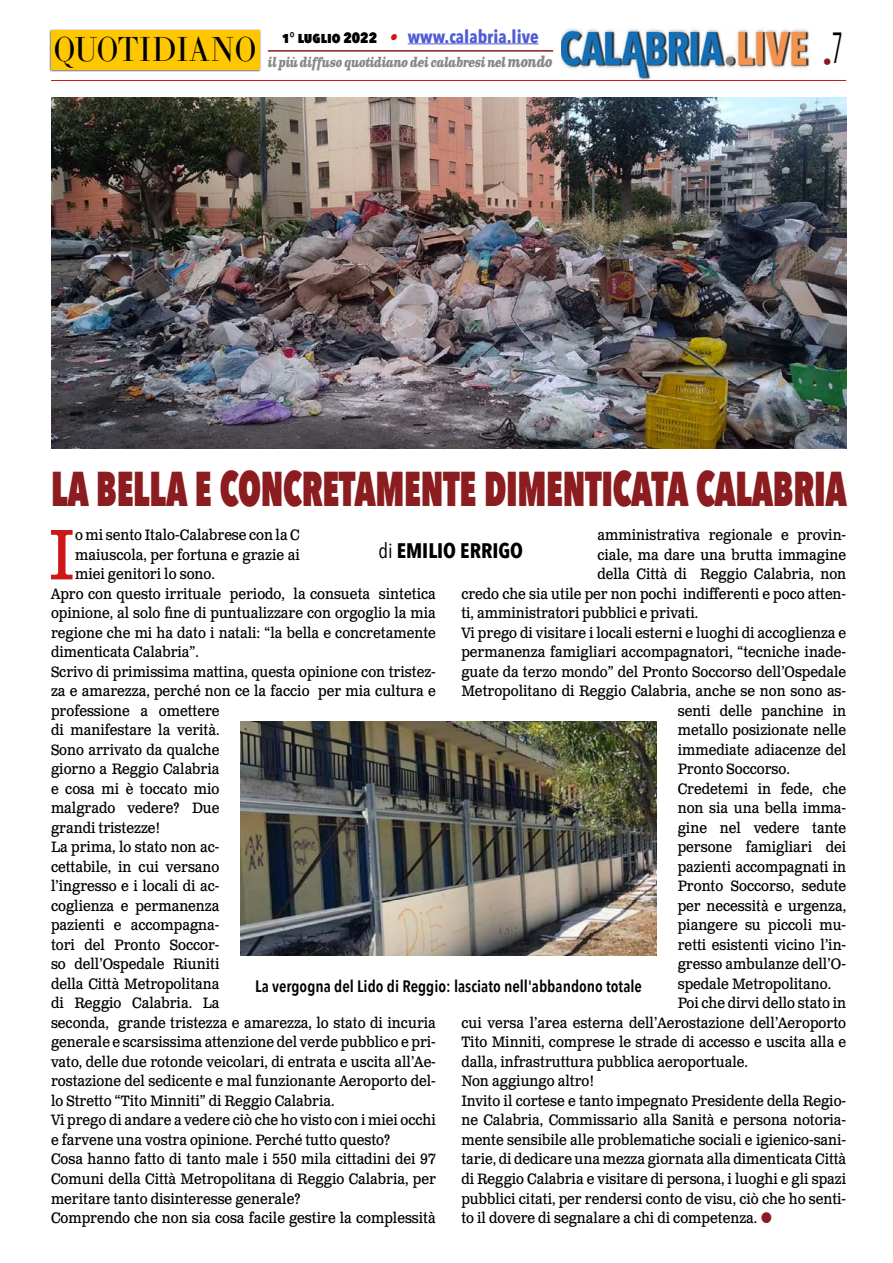
<style>
.page{position:relative;width:893px;height:1263px;background:#fff}
.page>*{position:absolute;margin:0;border:0;box-sizing:border-box;transform-origin:0 0}
.t1{font:71.25px "Clarendon Text Pro";color:#cd1719;scale:.9 1}
.t2{font:800 48.75px "Avenir Next Condensed";letter-spacing:-.01em;color:#8b1c1f;scale:.74 1}
.t3{font:34.2px "LTC Bodoni 175 Pro";color:#000;scale:.88 1}
.t4{font:700 21px "Avenir Next Condensed";color:#000}
.t5{font:700 18px "Avenir Next Condensed";color:#4f5cd6}
.t6{font:18px "Avenir Next Condensed";color:#8b1c1f}
.t7{font:600 16.5px "Avenir Next Condensed";color:#000}
.t8{font:15px "Clarendon Text Pro";color:#000;scale:.9 1}
.t9{font:italic 700 13.5px "Clarendon Text Pro";letter-spacing:-.05em;color:#878787;scale:.79 1}
.s1{font-weight:800;font-size:15px;color:#000}
.s2{font-family:"Clarendon Text Pro";font-style:italic;font-size:16.5px;color:#ca181a}
.s3{font-size:15px}
.s4{font-weight:400}
</style>
<div class="page">
<img style="left:561px;top:29px;width:249px;height:51px">
<hr style="left:51px;top:80px;width:795px;height:1px;background:#cd1719">
<div style="left:49px;top:29px;width:212px;height:43px;background:#000;opacity:.75"></div>
<div style="left:51px;top:31px;width:208px;height:39px;background:#fec700"></div>
<hr style="left:408px;top:43px;width:131px;height:1px;background:#4f5cd6">
<hr style="left:268px;top:50px;width:285px;height:2px;background:#8b1c1f">
<img style="left:51px;top:98px;width:795px;height:350px">
<img style="left:241px;top:722px;width:415px;height:234px">
<h3 class="t3" style="left:54px;top:27px;width:232px">QUOTIDIANO</h3>
<p class="t5" style="left:282px;top:25px;width:258px"><span class="s1">1° luglio 2022</span> <span class="s2">•</span> www.calabria.live</p>
<p class="t9" style="left:268px;top:53px;width:362px">il più diffuso quotidiano dei calabresi nel <span class="s3">mondo</span></p>
<p class="t6" style="left:823px;top:46px;width:22px">•<sup>7</sup></p>
<h2 class="t2" style="left:51px;top:458px;width:1077px">LA BELLA E CONCRETAMENTE DIMENTICATA CALABRIA</h2>
<h1 class="t1" style="left:49px;top:512px;width:31px">I</h1>
<p class="t8" style="left:75px;top:526px;width:251px">o mi sento Italo-Calabrese con la C</p>
<p class="t8" style="left:597px;top:526px;width:278px">amministrativa regionale e provin-</p>
<p class="t8" style="left:597px;top:546px;width:278px">ciale, ma dare una brutta immagine</p>
<p class="t8" style="left:597px;top:565px;width:278px">della Città di Reggio Calabria, non</p>
<p class="t8" style="left:461px;top:585px;width:429px">credo che sia utile per non pochi indifferenti e poco atten-</p>
<p class="t8" style="left:461px;top:604px;width:265px">ti, amministratori pubblici e privati.</p>
<p class="t8" style="left:461px;top:624px;width:429px">Vi prego di visitare i locali esterni e luoghi di accoglienza e</p>
<p class="t8" style="left:461px;top:643px;width:429px">permanenza famigliari accompagnatori, “tecniche inade-</p>
<p class="t8" style="left:461px;top:663px;width:429px">guate da terzo mondo” del Pronto Soccorso dell’Ospedale</p>
<p class="t8" style="left:461px;top:682px;width:429px">Metropolitano di Reggio Calabria, anche se non sono as-</p>
<p class="t8" style="left:678px;top:702px;width:189px">senti delle panchine in</p>
<p class="t8" style="left:678px;top:721px;width:189px">metallo posizionate nelle</p>
<p class="t8" style="left:678px;top:741px;width:189px">immediate adiacenze del</p>
<p class="t8" style="left:678px;top:760px;width:126px">Pronto Soccorso.</p>
<p class="t8" style="left:678px;top:780px;width:189px">Credetemi in fede, che</p>
<p class="t8" style="left:678px;top:799px;width:189px">non sia una bella imma-</p>
<p class="t8" style="left:678px;top:819px;width:189px">gine nel vedere tante</p>
<p class="t8" style="left:678px;top:838px;width:189px">persone famigliari dei</p>
<p class="t8" style="left:678px;top:858px;width:189px">pazienti accompagnati in</p>
<p class="t8" style="left:678px;top:877px;width:189px">Pronto Soccorso, sedute</p>
<p class="t8" style="left:678px;top:897px;width:189px">per necessità e urgenza,</p>
<p class="t8" style="left:678px;top:916px;width:189px">piangere su piccoli mu-</p>
<p class="t8" style="left:678px;top:936px;width:189px">retti esistenti vicino l’in-</p>
<p class="t8" style="left:678px;top:955px;width:189px">gresso ambulanze dell’O-</p>
<p class="t8" style="left:678px;top:975px;width:172px">spedale Metropolitano.</p>
<p class="t8" style="left:678px;top:994px;width:189px">Poi che dirvi dello stato in</p>
<p class="t8" style="left:461px;top:1014px;width:429px">cui versa l’area esterna dell’Aerostazione dell’Aeroporto</p>
<p class="t8" style="left:461px;top:1033px;width:429px">Tito Minniti, comprese le strade di accesso e uscita alla e</p>
<p class="t8" style="left:461px;top:1053px;width:320px">dalla, infrastruttura pubblica aeroportuale.</p>
<p class="t8" style="left:461px;top:1072px;width:149px">Non aggiungo altro!</p>
<p class="t8" style="left:461px;top:1092px;width:429px">Invito il cortese e tanto impegnato Presidente della Regio-</p>
<p class="t8" style="left:461px;top:1111px;width:429px">ne Calabria, Commissario alla Sanità e persona notoria-</p>
<p class="t8" style="left:461px;top:1131px;width:429px">mente sensibile alle problematiche sociali e igienico-sani-</p>
<p class="t8" style="left:461px;top:1150px;width:429px">tarie, di dedicare una mezza giornata alla dimenticata Città</p>
<p class="t8" style="left:461px;top:1170px;width:429px">di Reggio Calabria e visitare di persona, i luoghi e gli spazi</p>
<p class="t8" style="left:461px;top:1189px;width:429px">pubblici citati, per rendersi conto de visu, ciò che ho senti-</p>
<p class="t8" style="left:461px;top:1209px;width:330px">to il dovere di segnalare a chi di competenza.</p>
<h3 class="t4" style="left:378px;top:538px;width:146px"><span class="s4">di</span> EMILIO ERRIGO</h3>
<p class="t8" style="left:75px;top:546px;width:251px">maiuscola, per fortuna e grazie ai</p>
<p class="t8" style="left:75px;top:565px;width:157px">miei genitori lo sono.</p>
<p class="t8" style="left:51px;top:585px;width:429px">Apro con questo irrituale periodo, la consueta sintetica</p>
<p class="t8" style="left:51px;top:604px;width:429px">opinione, al solo fine di puntualizzare con orgoglio la mia</p>
<p class="t8" style="left:51px;top:624px;width:429px">regione che mi ha dato i natali: “la bella e concretamente</p>
<p class="t8" style="left:51px;top:643px;width:166px">dimenticata Calabria”.</p>
<p class="t8" style="left:51px;top:663px;width:429px">Scrivo di primissima mattina, questa opinione con tristez-</p>
<p class="t8" style="left:51px;top:682px;width:429px">za e amarezza, perché non ce la faccio per mia cultura e</p>
<p class="t8" style="left:51px;top:702px;width:189px">professione a omettere</p>
<p class="t8" style="left:51px;top:721px;width:189px">di manifestare la verità.</p>
<p class="t8" style="left:51px;top:741px;width:189px">Sono arrivato da qualche</p>
<p class="t8" style="left:51px;top:760px;width:189px">giorno a Reggio Calabria</p>
<p class="t8" style="left:51px;top:780px;width:189px">e cosa mi è toccato mio</p>
<p class="t8" style="left:51px;top:799px;width:189px">malgrado vedere? Due</p>
<p class="t8" style="left:51px;top:819px;width:123px">grandi tristezze!</p>
<p class="t8" style="left:51px;top:838px;width:189px">La prima, lo stato non ac-</p>
<p class="t8" style="left:51px;top:858px;width:189px">cettabile, in cui versano</p>
<p class="t8" style="left:51px;top:877px;width:189px">l’ingresso e i locali di ac-</p>
<p class="t8" style="left:51px;top:897px;width:189px">coglienza e permanenza</p>
<p class="t8" style="left:51px;top:916px;width:189px">pazienti e accompagna-</p>
<p class="t8" style="left:51px;top:936px;width:189px">tori del Pronto Soccor-</p>
<p class="t8" style="left:51px;top:955px;width:189px">so dell’Ospedale Riuniti</p>
<p class="t8" style="left:51px;top:975px;width:189px">della Città Metropolitana</p>
<p class="t8" style="left:51px;top:994px;width:189px">di Reggio Calabria. La</p>
<p class="t8" style="left:51px;top:1014px;width:429px">seconda, grande tristezza e amarezza, lo stato di incuria</p>
<p class="t8" style="left:51px;top:1033px;width:429px">generale e scarsissima attenzione del verde pubblico e pri-</p>
<p class="t8" style="left:51px;top:1053px;width:429px">vato, delle due rotonde veicolari, di entrata e uscita all’Ae-</p>
<p class="t8" style="left:51px;top:1072px;width:429px">rostazione del sedicente e mal funzionante Aeroporto del-</p>
<p class="t8" style="left:51px;top:1092px;width:316px">lo Stretto “Tito Minniti” di Reggio Calabria.</p>
<p class="t8" style="left:51px;top:1111px;width:429px">Vi prego di andare a vedere ciò che ho visto con i miei occhi</p>
<p class="t8" style="left:51px;top:1131px;width:379px">e farvene una vostra opinione. Perché tutto questo?</p>
<p class="t8" style="left:51px;top:1150px;width:429px">Cosa hanno fatto di tanto male i 550 mila cittadini dei 97</p>
<p class="t8" style="left:51px;top:1170px;width:429px">Comuni della Città Metropolitana di Reggio Calabria, per</p>
<p class="t8" style="left:51px;top:1189px;width:279px">meritare tanto disinteresse generale?</p>
<p class="t8" style="left:51px;top:1209px;width:429px">Comprendo che non sia cosa facile gestire la complessità</p>
<p class="t7" style="left:255px;top:971px;width:388px">La vergogna del Lido di Reggio: lasciato nell'abbandono totale</p>
</div>
